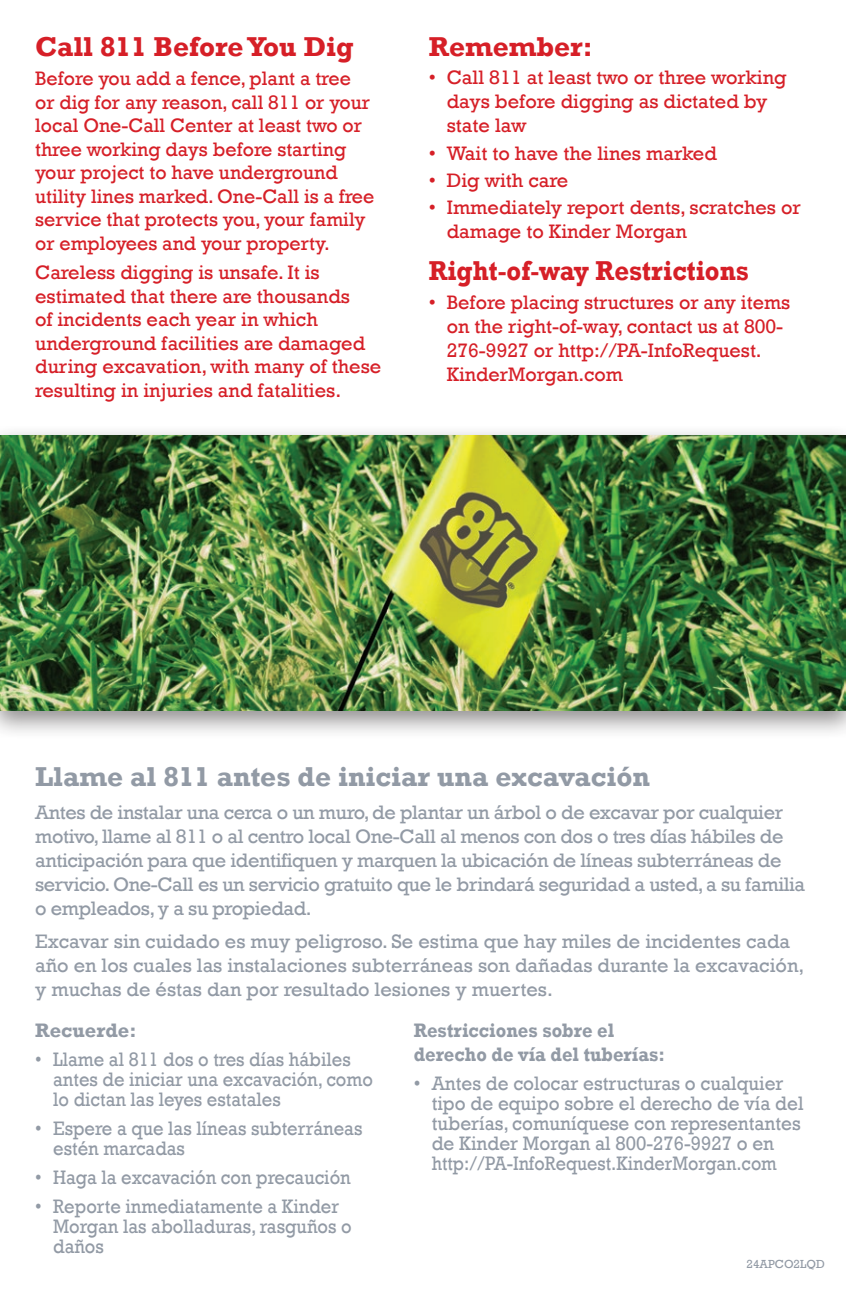
<style>
.page{position:relative;width:846px;height:1296px;background:#fff}
.page>*{position:absolute;margin:0;border:0;box-sizing:border-box;transform-origin:0 0}
.spanish_subhead{font:700 28px "Rockwell";color:#929aa5}
.english_body{font:700 28px "Rockwell";color:#d61f27}
.english_body-2{font:700 28px "Rockwell";color:#d61f27;scale:.92 1}
.english_body-3{font:20px/23.6px "Rockwell";color:#d61f27}
.spanish_body{font:20px/24px "Rockwell";letter-spacing:-.02em;color:#929aa5}
.spanish_body-2{font:20px/20px "Rockwell";color:#929aa5;scale:.92 1}
.spanish_body-3{font:20px/24px "Rockwell";color:#929aa5}
.spanish_body-4{font:20px/20px "Rockwell";color:#929aa5;scale:.95 1}
.spanish_body-5{font:700 20px/24px "Rockwell";color:#929aa5;scale:.92 1}
.spanish_body-6{font:700 20px "Rockwell";color:#929aa5}
.t1{font:12px "Rockwell";color:#929aa5}
</style>
<div class="page">
<div style="left:0;top:423px;width:846px;height:317px;background:#231f20;opacity:.5"></div>
<img style="left:0;top:435px;width:846px;height:276px">
<p class="english_body" style="left:35px;top:29px;width:320px">Call 811 Before You Dig</p>
<p class="english_body-3" style="left:35px;top:67px;width:341px">Before you add a fence, plant a tree or dig for any reason, call 811 or your local One-Call Center at least two or three working days before starting your project to have underground utility lines marked. One-Call is a free service that protects you, your family or employees and your property.</p>
<p class="english_body-3" style="left:35px;top:261px;width:348px">Careless digging is unsafe. It is estimated that there are thousands<br>of incidents each year in which underground facilities are damaged during excavation, with many of these resulting in injuries and fatalities.</p>
<p class="english_body" style="left:429px;top:29px;width:165px">Remember:</p>
<p class="english_body-3" style="left:447px;top:66px;width:341px;text-indent:-18px">• Call 811 at least two or three working days before digging as dictated by state law</p>
<p class="english_body-3" style="left:429px;top:141px;width:290px">• Wait to have the lines marked</p>
<p class="english_body-3" style="left:429px;top:169px;width:141px">• Dig with care</p>
<p class="english_body-3" style="left:447px;top:196px;width:356px;text-indent:-18px">• Immediately report dents, scratches or damage to Kinder Morgan</p>
<p class="english_body-2" style="left:429px;top:254px;width:350px">Right-of-way Restrictions</p>
<p class="english_body-3" style="left:447px;top:290px;width:345px;text-indent:-18px">• Before placing structures or any items on the right-of-way, contact us at 800- 276-9927 or http://PA-InfoRequest.<br>KinderMorgan.com</p>
<p class="spanish_subhead" style="left:35px;top:759px;width:616px">Llame al 811 antes de iniciar una excavación</p>
<p class="spanish_body" style="left:35px;top:800px;width:772px">Antes de instalar una cerca o un muro, de plantar un árbol o de excavar por cualquier motivo, llame al 811 o al centro local One-Call al menos con dos o tres días hábiles de anticipación para que identifiquen y marquen la ubicación de líneas subterráneas de servicio. One-Call es un servicio gratuito que le brindará seguridad a usted, a su familia o empleados, y a su propiedad.</p>
<p class="spanish_body-3" style="left:35px;top:929px;width:771px">Excavar sin cuidado es muy peligroso. Se estima que hay miles de incidentes cada año en los cuales las instalaciones subterráneas son dañadas durante la excavación, y muchas de éstas dan por resultado lesiones y muertes.</p>
<p class="spanish_body-6" style="left:35px;top:1018px;width:103px">Recuerde:</p>
<p class="spanish_body-2" style="left:53px;top:1049px;width:349px;text-indent:-18px">• Llame al 811 dos o tres días hábiles antes de iniciar una excavación, como lo dictan las leyes estatales</p>
<p class="spanish_body-2" style="left:53px;top:1118px;width:338px;text-indent:-18px">• Espere a que las líneas subterráneas estén marcadas</p>
<p class="spanish_body-2" style="left:35px;top:1167px;width:345px">• Haga la excavación con precaución</p>
<p class="spanish_body-2" style="left:53px;top:1196px;width:326px;text-indent:-18px">• Reporte inmediatamente a Kinder<br>Morgan las abolladuras, rasguños o daños</p>
<p class="spanish_body-5" style="left:414px;top:1018px;width:275px">Restricciones sobre el derecho de vía del tuberías:</p>
<p class="spanish_body-4" style="left:432px;top:1073px;width:393px;text-indent:-18px">• Antes de colocar estructuras o cualquier tipo de equipo sobre el derecho de vía del tuberías, comuníquese con representantes de Kinder Morgan al 800-276-9927 o en http://PA-InfoRequest.KinderMorgan.com</p>
<p class="t1" style="left:747px;top:1257px;width:80px">24APCO2LQD</p>
</div>
